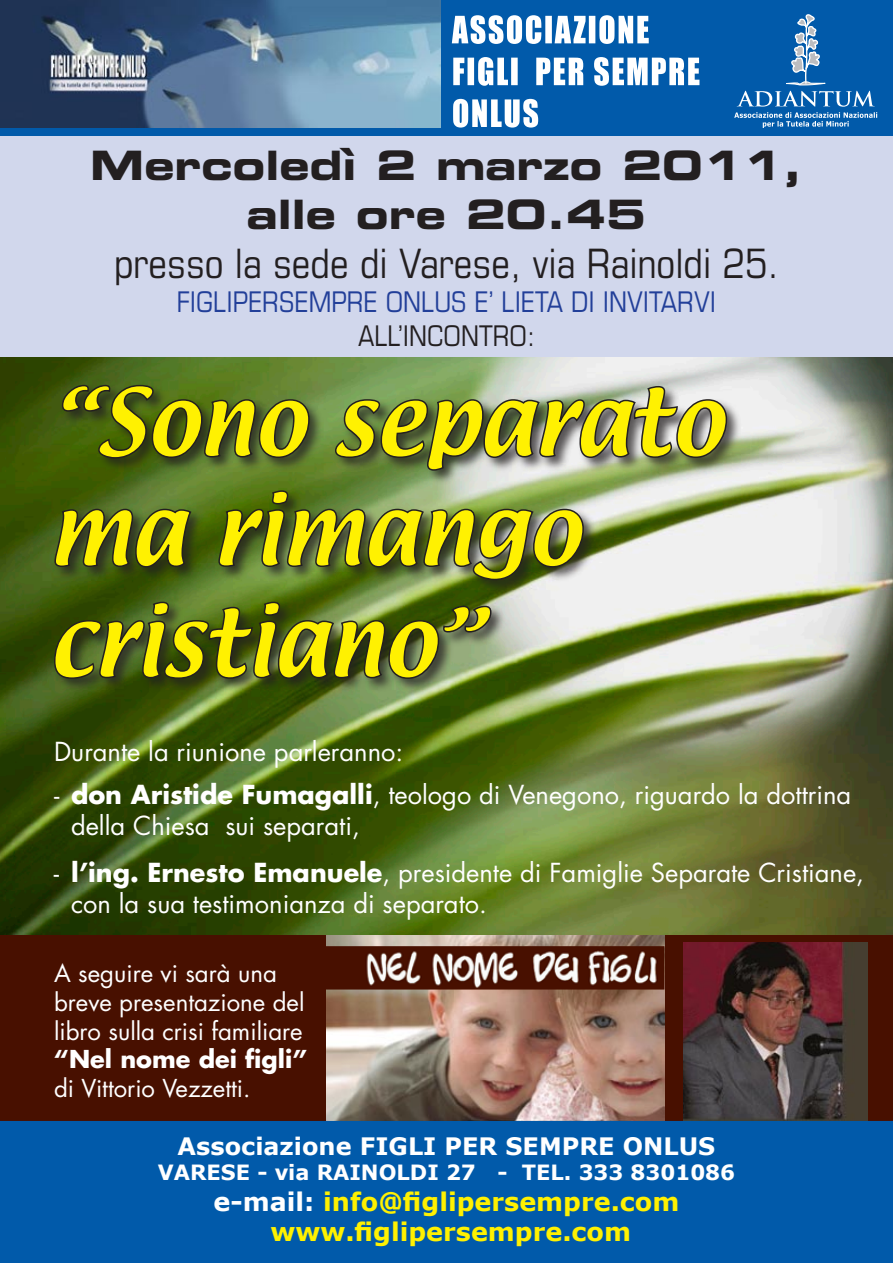
<style>
.page{position:relative;width:893px;height:1263px;background:#fff}
.page>*{position:absolute;margin:0;border:0;box-sizing:border-box;transform-origin:0 0}
.t1{font:condensed 40.5px "Eurostile";color:#231f20}
.t2{font:40.5px/48.6px "Eurostile Bold Extended Two";color:#231f20;text-align:center}
.t3{font:condensed 28.5px "Eurostile";color:#223f99}
.t4{font:condensed 28.5px "Eurostile";color:#231f20}
.t5{font:25.5px/30.6px "Futura";color:#fff}
.t6{font:700 25.5px/30.6px "Verdana";color:#fff101;text-align:center}
.t7{font:24px/28.8px "Futura";color:#fff}
.t8{font:700 24px "Verdana";color:#fff}
.t9{font:700 24px "Futura";color:#fff}
.t10{font:700 21px "Verdana";color:#fff}
.s1{font-weight:700}
.s2{color:#fff}
</style>
<div class="page">
<div style="left:0;top:128px;width:893px;height:248px;background:#d1d7ec"></div>
<img style="left:0;top:357px;width:893px;height:578px">
<div style="left:0;top:935px;width:893px;height:313px;background:#481000"></div>
<img style="left:684px;top:942px;width:183px;height:179px">
<img style="left:326px;top:935px;width:338px;height:186px">
<div style="left:0;top:0;width:893px;height:136px;background:#015aaa"></div>
<div style="left:0;top:1121px;width:893px;height:142px;background:#015aaa"></div>
<img style="left:0;top:0;width:440px;height:127px">
<svg style="left:452px;top:15px;width:197px;height:29px"></svg>
<svg style="left:453px;top:57px;width:246px;height:29px"></svg>
<svg style="left:453px;top:99px;width:85px;height:29px"></svg>
<svg style="left:786px;top:14px;width:39px;height:71px"></svg>
<svg style="left:734px;top:91px;width:143px;height:37px"></svg>
<img style="left:328px;top:949px;width:333px;height:37px">
<div style="left:325px;top:946px;width:339px;height:43px;border:2px solid #481000"></div>
<div style="left:51px;top:382px;width:691px;height:313px;background:#231f20;opacity:.75"></div>
<img style="left:61px;top:384px;width:667px;height:87px">
<img style="left:54px;top:490px;width:531px;height:91px">
<img style="left:53px;top:601px;width:439px;height:79px">
<h1 class="t2" style="left:90px;top:141px;width:714px">Mercoledì 2 marzo 2011, alle ore 20.45</h1>
<h1 class="t1" style="left:114px;top:239px;width:666px">presso la sede di Varese, via Rainoldi 25.</h1>
<p class="t3" style="left:177px;top:284px;width:541px">FIGLIPERSEMPRE ONLUS E’ LIETA DI INVITARVI</p>
<p class="t4" style="left:358px;top:319px;width:178px">ALL’INCONTRO:</p>
<p class="t5" style="left:54px;top:735px;width:351px">Durante la riunione parleranno:</p>
<p class="t5" style="left:71px;top:779px;width:782px;text-indent:-17px">- <span class="s1">don Aristide Fumagalli</span>, teologo di Venegono, riguardo la dottrina della Chiesa sui separati,</p>
<p class="t5" style="left:71px;top:857px;width:795px;text-indent:-17px">- <span class="s1">l’ing. Ernesto Emanuele</span>, presidente di Famiglie Separate Cristiane, con la sua testimonianza di separato.</p>
<p class="t7" style="left:54px;top:958px;width:252px">A seguire vi sarà una breve presentazione del libro sulla crisi familiare</p>
<p class="t9" style="left:54px;top:1043px;width:255px">“Nel nome dei figli”</p>
<p class="t7" style="left:54px;top:1074px;width:198px">di Vittorio Vezzetti.</p>
<p class="t8" style="left:178px;top:1131px;width:539px">Associazione FIGLI PER SEMPRE ONLUS</p>
<p class="t10" style="left:158px;top:1159px;width:579px">VARESE - via RAINOLDI 27 - TEL. 333 8301086</p>
<p class="t6" style="left:214px;top:1185px;width:467px"><span class="s2">e-mail:</span> info@figlipersempre.com www.figlipersempre.com</p>
</div>
